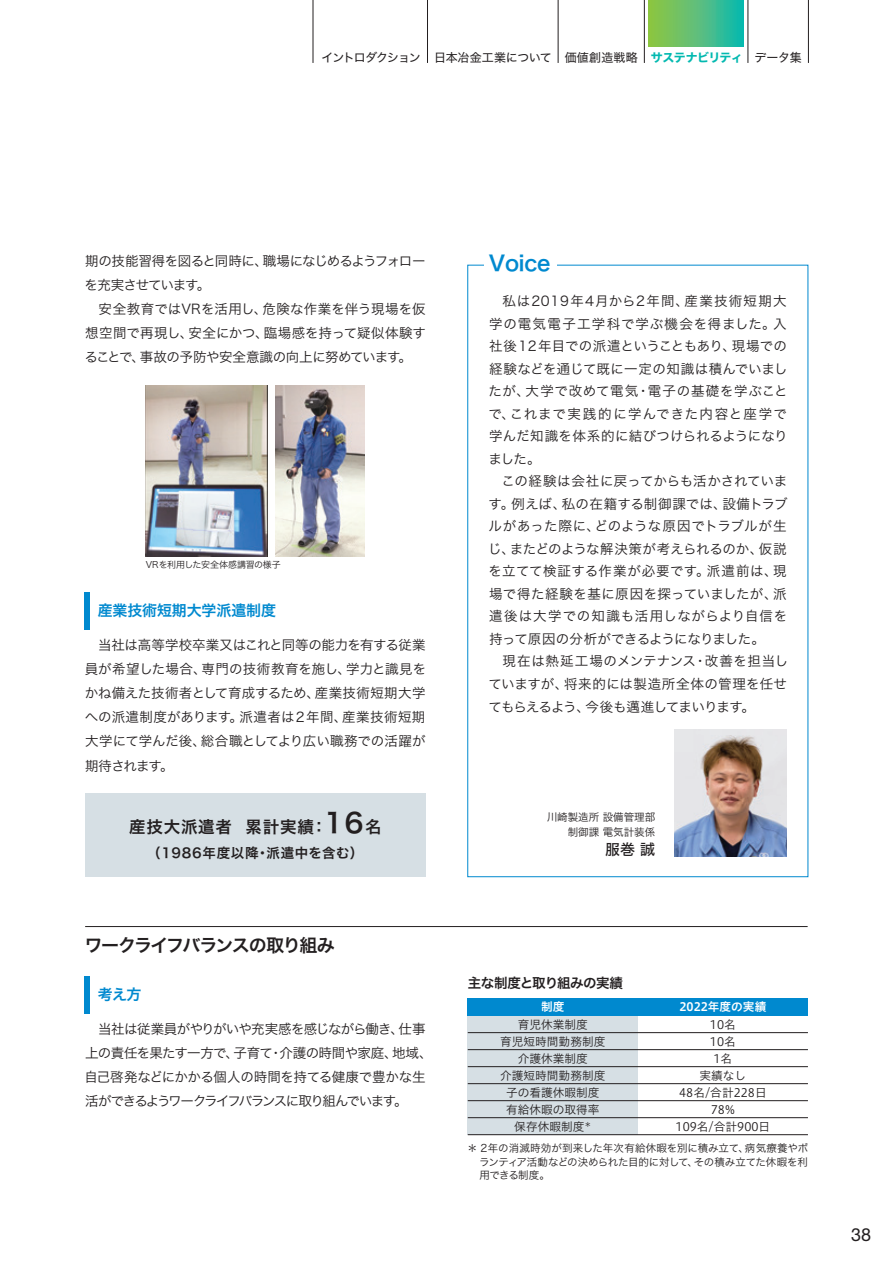
<style>
.page{position:relative;width:893px;height:1263px;background:#fff}
.page>*{position:absolute;margin:0;border:0;box-sizing:border-box;transform-origin:0 0}
.t1{font:21px "Hira Kaku Std N W6";letter-spacing:-.01em;color:#0089cf}
.t2{font:18px "Hira Kaku Std N W6";letter-spacing:-.08em;color:#231f20}
.t3{font:18px "Helvetica Neue LT Std";color:#231f20}
.t4{font:16.5px "Hira Kaku Std N W6";letter-spacing:.05em;color:#231f20}
.t5{font:15px "Hira Kaku Std N W6";letter-spacing:-.01em;color:#0089cf}
.t6{font:15px "Hira Kaku Std N W5";color:#231f20}
.t7{font:13.5px/22.5px "Hira Kaku Std N W3";letter-spacing:-.025em;color:#231f20;text-align:justify}
.t8{font:13.5px/24px "Hira Kaku Std N W3";letter-spacing:-.055em;color:#231f20}
.t9{font:13.5px/24px "Hira Kaku Std N W3";letter-spacing:-.06em;color:#231f20}
.t10{font:13.5px "Hira Kaku Std N W6";letter-spacing:.05em;color:#231f20}
.t11{font:13.5px "Hira Kaku Std N W6";letter-spacing:-.035em;color:#231f20}
.t12{font:12px "Hira Kaku Std N W4";letter-spacing:-.03em;color:#231f20}
.t13{font:11.7px/17px "Hiragino UD Sans Std N W3";color:#231f20;text-align:center}
.t14{font:11.7px "Hiragino UD Sans Std N W6";color:#fff}
.t15{font:10.5px/13.5px "Hira Kaku Std N W3";letter-spacing:-.01em;color:#231f20;text-align:justify}
.t16{font:9px "Hira Kaku Std N W3";letter-spacing:-.015em;color:#231f20}
.s1{font-family:"Hira Kaku Std N W7";color:#03b9b0}
.s2{font-size:27px}
</style>
<div class="page">
<div style="left:468px;top:1015px;width:170px;height:120px;background:#d6dfe4"></div>
<div style="left:468px;top:998px;width:340px;height:17px;background:#0089cf"></div>
<hr style="left:468px;top:1066px;width:340px;height:1px;background:#231f20">
<hr style="left:468px;top:1083px;width:340px;height:1px;background:#231f20">
<hr style="left:468px;top:1100px;width:340px;height:1px;background:#231f20">
<hr style="left:468px;top:1117px;width:340px;height:1px;background:#231f20">
<hr style="left:468px;top:1134px;width:340px;height:1px;background:#231f20">
<hr style="left:468px;top:1049px;width:340px;height:1px;background:#231f20">
<hr style="left:468px;top:1032px;width:340px;height:1px;background:#231f20">
<img style="left:146px;top:386px;width:121px;height:170px">
<img style="left:276px;top:386px;width:89px;height:170px">
<img style="left:674px;top:729px;width:113px;height:127px">
<div style="left:85px;top:793px;width:340px;height:83px;background:#d6dfe4"></div>
<div style="left:85px;top:592px;width:5px;height:37px;background:#0089cf"></div>
<div style="left:85px;top:975px;width:5px;height:38px;background:#0089cf"></div>
<hr style="left:85px;top:926px;width:723px;height:1px;background:#231f20">
<hr style="left:808px;top:0;width:1px;height:63px;background:#231f20">
<hr style="left:748px;top:0;width:1px;height:63px;background:#231f20">
<hr style="left:644px;top:0;width:1px;height:63px;background:#231f20">
<hr style="left:558px;top:0;width:1px;height:63px;background:#231f20">
<hr style="left:427px;top:0;width:1px;height:63px;background:#231f20">
<hr style="left:313px;top:0;width:1px;height:63px;background:#231f20">
<div style="left:649px;top:0;width:95px;height:47px;background:linear-gradient(to right,#99c541,#12b8b3)"></div>
<p class="t12" style="left:322px;top:48px;width:482px">イントロダクション 日本冶金工業について 価値創造戦略 <span class="s1">サステナビリティ</span> データ集</p>
<p class="t9" style="left:85px;top:249px;width:342px">期の技能習得を図ると同時に、職場になじめるようフォローを充実させています。</p>
<p class="t7" style="left:84px;top:297px;width:343px;line-height:24px;text-indent:14px">安全教育ではVRを活用し、危険な作業を伴う現場を仮想空間で再現し、安全にかつ、臨場感を持って疑似体験することで、事故の予防や安全意識の向上に努めています。</p>
<p class="t16" style="left:146px;top:558px;width:137px">VRを利用した安全体感講習の様子</p>
<p class="t5" style="left:98px;top:599px;width:180px">産業技術短期大学派遣制度</p>
<p class="t7" style="left:85px;top:633px;width:343px;line-height:24px;text-indent:14px">当社は高等学校卒業又はこれと同等の能力を有する従業員が希望した場合、専門の技術教育を施し、学力と識見をかね備えた技術者として育成するため、産業技術短期大学への派遣制度があります。派遣者は２年間、産業技術短期大学にて学んだ後、総合職としてより広い職務での活躍が期待されます。</p>
<p class="t4" style="left:129px;top:814px;width:254px">産技大派遣者 累計実績：<span class="s2">16</span>名</p>
<p class="t10" style="left:147px;top:842px;width:218px">（1986年度以降・派遣中を含む）</p>
<h2 class="t2" style="left:84px;top:931px;width:252px">ワークライフバランスの取り組み</h2>
<p class="t5" style="left:98px;top:983px;width:45px">考え方</p>
<p class="t8" style="left:84px;top:1017px;width:350px;text-indent:14px">当社は従業員がやりがいや充実感を感じながら働き、仕事上の責任を果たす一方で、子育て・介護の時間や家庭、地域、自己啓発などにかかる個人の時間を持てる健康で豊かな生活ができるようワークライフバランスに取り組んでいます。</p>
<h1 class="t1" style="left:489px;top:247px;width:63px">Voice</h1>
<p class="t7" style="left:488px;top:290px;width:301px;text-indent:14px">私は2019年4月から2年間、産業技術短期大学の電気電子工学科で学ぶ機会を得ました。入社後12年目での派遣ということもあり、現場での経験などを通じて既に一定の知識は積んでいましたが、大学で改めて電気・電子の基礎を学ぶことで、これまで実践的に学んできた内容と座学で学んだ知識を体系的に結びつけられるようになりました。</p>
<p class="t7" style="left:488px;top:470px;width:301px;text-indent:13px">この経験は会社に戻ってからも活かされています。例えば、私の在籍する制御課では、設備トラブルがあった際に、どのような原因でトラブルが生じ、またどのような解決策が考えられるのか、仮説を立てて検証する作業が必要です。派遣前は、現場で得た経験を基に原因を探っていましたが、派遣後は大学での知識も活用しながらより自信を持って原因の分析ができるようになりました。</p>
<p class="t7" style="left:488px;top:650px;width:301px;text-indent:14px">現在は熱延工場のメンテナンス・改善を担当していますが、将来的には製造所全体の管理を任せてもらえるよう、今後も邁進してまいります。</p>
<p class="t15" style="left:547px;top:810px;width:110px;line-height:15px;text-align:right">川崎製造所 設備管理部制御課 電気計装係</p>
<p class="t6" style="left:605px;top:838px;width:51px">服巻 誠</p>
<p class="t11" style="left:468px;top:972px;width:157px">主な制度と取り組みの実績</p>
<p class="t14" style="left:541px;top:998px;width:25px">制度</p>
<p class="t14" style="left:679px;top:998px;width:88px">2022年度の実績</p>
<p class="t13" style="left:500px;top:1015px;width:107px">育児休業制度<br>育児短時間勤務制度介護休業制度<br>介護短時間勤務制度子の看護休暇制度有給休暇の取得率保存休暇制度<sup>＊</sup></p>
<p class="t13" style="left:675px;top:1015px;width:96px">10名<br>10名<br>1名<br>実績なし<br>48名/合計228日<br>78%<br>109名/合計900日</p>
<p class="t15" style="left:479px;top:1141px;width:331px;text-indent:-12px">＊ 2年の消滅時効が到来した年次有給休暇を別に積み立て、病気療養やボランティア活動などの決められた目的に対して、その積み立てた休暇を利用できる制度。</p>
<h2 class="t3" style="left:851px;top:1224px;width:22px">38</h2>
</div>
